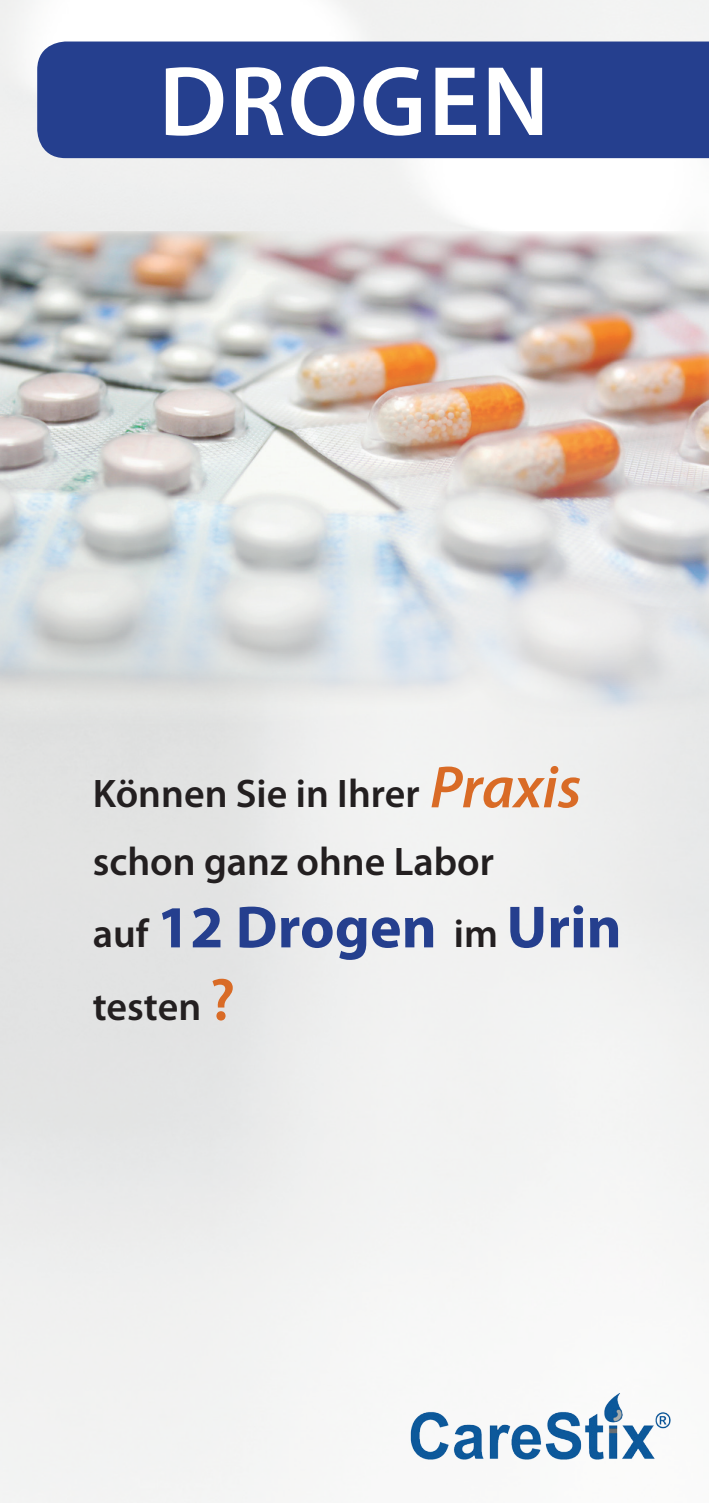
<style>
.page{position:relative;width:709px;height:1503px;background:#fff}
.page>*{position:absolute;margin:0;border:0;box-sizing:border-box;transform-origin:0 0}
.t1{font:600 99.75px "Myriad Pro";letter-spacing:.02em;color:#fff}
.t2{font:700 60px "Myriad Pro";color:#253f8e}
.t3{font:600 40px/67.5px "Myriad Pro";color:#231f20}
.s1{font-style:italic;font-size:60px;color:#d96b26}
.s2{font-weight:600;font-size:40px;color:#231f20}
.s3{font-size:60px;color:#d96b26}
</style>
<div class="page">
<div style="left:37px;top:42px;width:672px;height:116px;background:#253f8e"></div>
<img style="left:406px;top:1383px;width:271px;height:76px">
<img style="left:0;top:231px;width:709px;height:496px">
<h1 class="t1" style="left:159px;top:38px;width:392px">DROGEN</h1>
<p class="t3" style="left:93px;top:759px;width:490px">Können Sie in Ihrer <span class="s1">Praxis </span>schon ganz ohne Labor</p>
<h2 class="t2" style="left:93px;top:888px;width:530px"><span class="s2">auf</span> 12 Drogen <span class="s2">im</span> Urin</h2>
<p class="t3" style="left:93px;top:971px;width:144px">testen <span class="s3">?</span></p>
</div>
